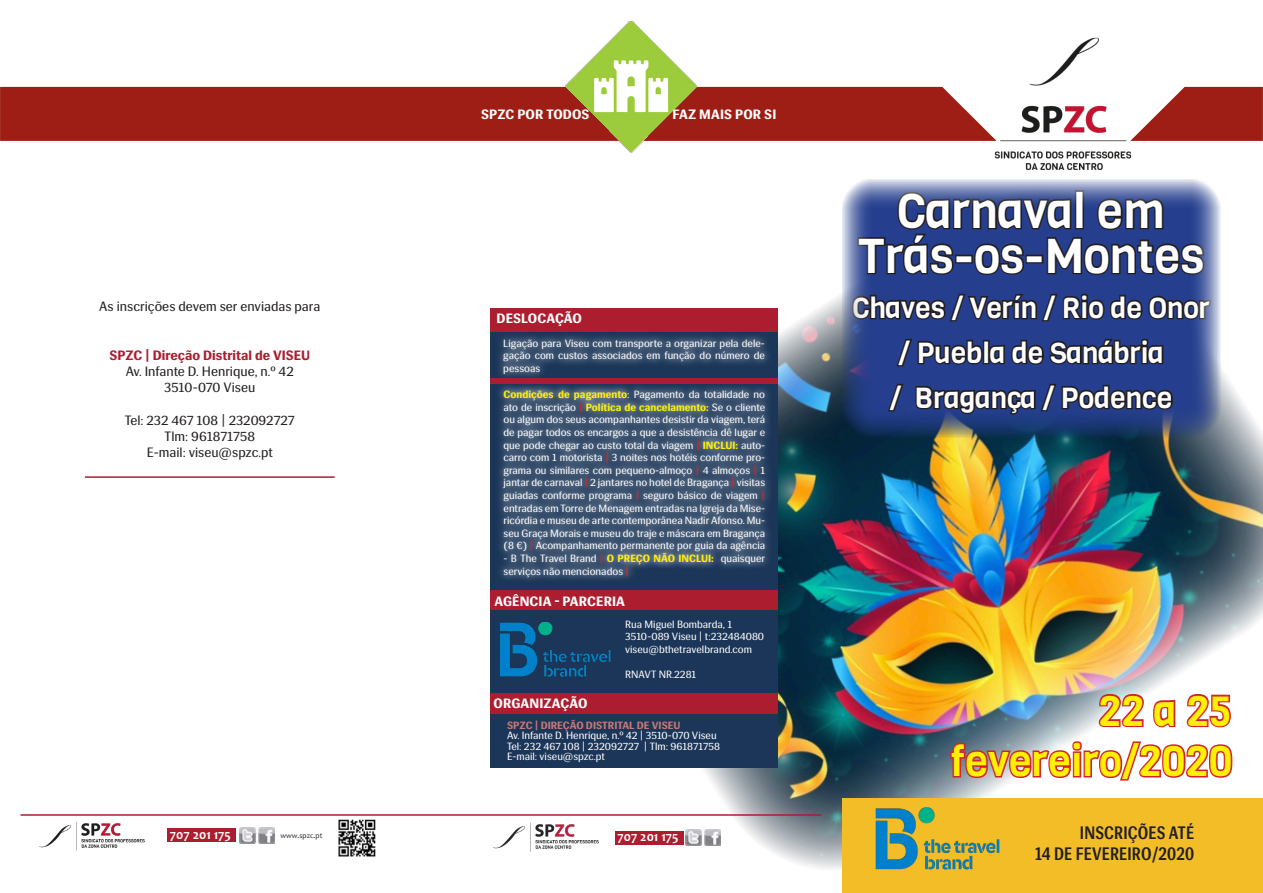
<style>
.page{position:relative;width:1263px;height:893px;background:#fff}
.page>*{position:absolute;margin:0;border:0;box-sizing:border-box;transform-origin:0 0}
.t1{font:48px/45px "Viga";color:#fff;text-align:center}
.Normal_destaque{font:42px "Viga";color:#fff101}
.t2{font:28.5px/45px "Viga";color:#fff;text-align:center}
.t3{font:600 18px "Siri";letter-spacing:.01em;color:#231f20;scale:.84 1}
.t4{font:13.5px "Siri";color:#231f20}
.t5{font:700 13.5px "Siri";letter-spacing:.01em;color:#fff}
.t6{font:700 13.5px "Siri";color:#ab1d2f}
.t7{font:700 13.5px "Candara";color:#fff}
.t8{font:10.5px/12.6px "Siri";color:#fff}
.t9{font:700 10.5px "Siri";color:#c77873}
.t10{font:7.5px "Candara";color:#231f20}
.s1{font-weight:700;color:#fff101}
.s2{font-weight:700;color:#d1232a}
</style>
<div class="page">
<img style="left:615px;top:152px;width:648px;height:717px">
<div style="left:490px;top:308px;width:287px;height:460px;background:#1b3658"></div>
<div style="left:490px;top:591px;width:287px;height:19px;background:#ab1d2f"></div>
<svg style="left:1097px;top:692px;width:80px;height:37px"></svg>
<svg style="left:1185px;top:692px;width:47px;height:37px"></svg>
<svg style="left:949px;top:739px;width:285px;height:43px"></svg>
<div style="left:491px;top:308px;width:287px;height:24px;background:#ab1d2f"></div>
<svg style="left:499px;top:386px;width:270px;height:194px;background:#405673"></svg>
<div style="left:490px;top:693px;width:287px;height:20px;background:#ab1d2f"></div>
<div style="left:490px;top:379px;width:287px;height:5px;background:#ab1d2f"></div>
<svg style="left:842px;top:179px;width:378px;height:259px;background:#647695"></svg>
<svg style="left:850px;top:190px;width:363px;height:230px;background:#2a3c73"></svg>
<hr style="left:85px;top:476px;width:250px;height:2px;background:#ab1d38">
<div style="left:0;top:87px;width:986px;height:54px;background:#9e1d14"></div>
<svg style="left:1147px;top:87px;width:116px;height:54px;background:#a9362e"></svg>
<img style="left:565px;top:21px;width:131px;height:131px">
<img style="left:986px;top:37px;width:161px;height:150px">
<div style="left:842px;top:799px;width:421px;height:94px;background:#f2bd26"></div>
<img style="left:338px;top:819px;width:38px;height:38px">
<img style="left:39px;top:821px;width:106px;height:30px">
<hr style="left:20px;top:814px;width:801px;height:2px;background:#ab1d38">
<div style="left:615px;top:831px;width:68px;height:13px;background:#ab1d2f"></div>
<img style="left:686px;top:829px;width:35px;height:17px">
<img style="left:493px;top:822px;width:106px;height:30px">
<div style="left:167px;top:828px;width:69px;height:14px;background:#ab1d2f"></div>
<img style="left:240px;top:827px;width:34px;height:16px">
<img style="left:499px;top:622px;width:112px;height:55px">
<img style="left:875px;top:808px;width:125px;height:62px">
<svg style="left:496px;top:336px;width:276px;height:43px"></svg>
<p class="t4" style="left:99px;top:299px;width:222px">As inscrições devem ser enviadas para</p>
<p class="t6" style="left:110px;top:347px;width:202px">SPZC | Direção Distrital de VISEU</p>
<p class="t4" style="left:126px;top:364px;width:169px">Av. Infante D. Henrique, n.º 42</p>
<p class="t4" style="left:164px;top:380px;width:93px">3510-070 Viseu</p>
<p class="t4" style="left:125px;top:412px;width:172px">Tel: 232 467 108 | 232092727</p>
<p class="t4" style="left:165px;top:429px;width:92px">Tlm: 961871758</p>
<p class="t4" style="left:147px;top:445px;width:128px">E-mail: viseu@spzc.pt</p>
<p class="t5" style="left:481px;top:107px;width:110px">SPZC POR TODOS</p>
<p class="t5" style="left:673px;top:107px;width:105px">FAZ MAIS POR SI</p>
<p class="t5" style="left:496px;top:310px;width:87px">DESLOCAÇÃO</p>
<p class="t8" style="left:503px;top:337px;width:263px;text-align:justify">Ligação para Viseu com transporte a organizar pela dele&shy;gação com custos associados em função do número de pessoas</p>
<p class="t8" style="left:503px;top:388px;width:263px;text-align:justify"><span class="s1">Condições de pagamento</span>: Pagamento da totalidade no ato de inscrição <span class="s2">|</span> <span class="s1">Política de cancelamento:</span> Se o cliente ou algum dos seus acompanhantes desistir da viagem, terá de pagar todos os encargos a que a desistência dê lugar e que pode chegar ao custo total da viagem <span class="s2">|</span> <span class="s1">INCLUI:</span> auto&shy;carro com 1 motorista <span class="s2">|</span> 3 noites nos hotéis conforme pro&shy;grama ou similares com pequeno-almoço <span class="s2">|</span> 4 almoços <span class="s2">|</span> 1 jantar de carnaval <span class="s2">|</span> 2 jantares no hotel de Bragança <span class="s2">|</span> visitas guiadas conforme programa <span class="s2">|</span> seguro básico de viagem <span class="s2">| </span>entradas em Torre de Menagem entradas na Igreja da Mise&shy;ricórdia e museu de arte contemporânea Nadir Afonso. Mu&shy;seu Graça Morais e museu do traje e máscara em Bragança (8 €) <span class="s2">|</span> Acompanhamento permanente por guia da agência</p>
<p class="t8" style="left:503px;top:552px;width:263px">- B The Travel Brand <span class="s2">|</span> <span class="s1">O PREÇO NÃO INCLUI:</span> quaisquer serviços não mencionados <span class="s2">|</span></p>
<p class="t5" style="left:494px;top:593px;width:132px">AGÊNCIA - PARCERIA</p>
<p class="t5" style="left:494px;top:695px;width:96px">ORGANIZAÇÃO</p>
<p class="t8" style="left:625px;top:618px;width:108px">Rua Miguel Bombarda, 1</p>
<p class="t8" style="left:625px;top:631px;width:140px">3510-089 Viseu | t:232484080 viseu@bthetravelbrand.com</p>
<p class="t8" style="left:625px;top:668px;width:73px">RNAVT NR.2281</p>
<p class="t9" style="left:507px;top:719px;width:175px">SPZC | DIREÇÃO DISTRITAL DE VISEU</p>
<p class="t8" style="left:507px;top:729px;width:211px">Av. Infante D. Henrique, n.º 42 | 3510-070 Viseu</p>
<p class="t8" style="left:507px;top:740px;width:215px">Tel: 232 467 108 | 232092727 | Tlm: 961871758</p>
<p class="t8" style="left:507px;top:750px;width:100px">E-mail: viseu@spzc.pt</p>
<h1 class="t1" style="left:858px;top:189px;width:348px">Carnaval em<br>Trás-os-Montes</h1>
<h3 class="t2" style="left:852px;top:285px;width:359px">Chaves / Verín / Rio de Onor / Puebla de Sanábria<br>/ Bragança / Podence</h3>
<p class="Normal_destaque" style="left:1098px;top:683px;width:136px">22 a 25</p>
<p class="Normal_destaque" style="left:951px;top:733px;width:283px">fevereiro/2020</p>
<p class="t7" style="left:170px;top:826px;width:62px">707 201 175</p>
<p class="t10" style="left:280px;top:831px;width:43px">www.spzc.pt</p>
<p class="t7" style="left:617px;top:828px;width:62px">707 201 175</p>
<p class="t3" style="left:1080px;top:822px;width:137px">INSCRIÇÕES ATÉ</p>
<p class="t3" style="left:1035px;top:844px;width:191px">14 DE FEVEREIRO/2020</p>
</div>
